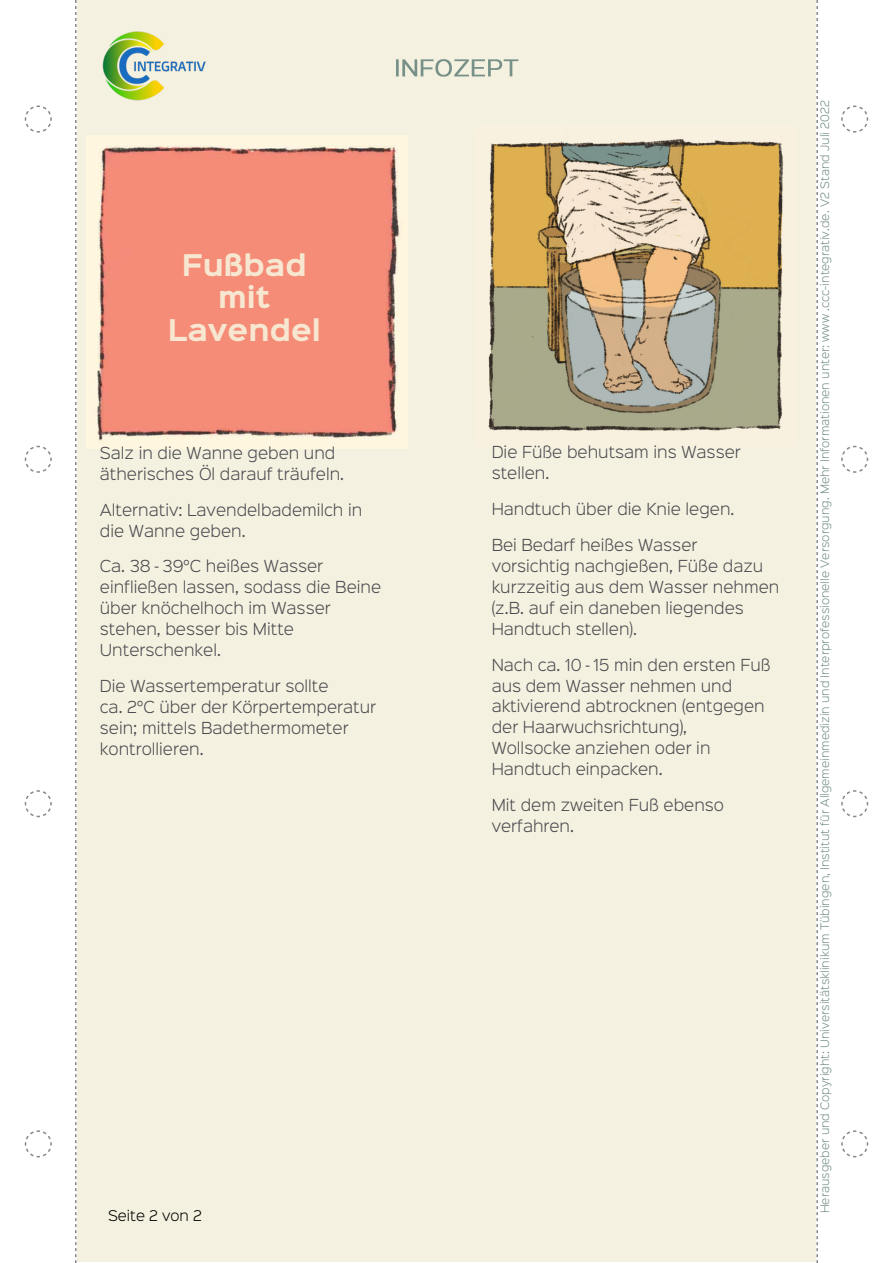
<style>
.page{position:relative;width:893px;height:1263px;background:#fff}
.page>*{position:absolute;margin:0;border:0;box-sizing:border-box;transform-origin:0 0}
.t1{font:700 27px/32.2px "Sinkin Sans 700";color:#f7e7d1;text-align:center}
.t2{font:15px/20.9px "Sinkin Sans 300 Light 3";color:#4a4a4f}
.t3{font:300 15px/20.9px "Sinkin Sans 300";color:#4a4a4f}
.t4{font:13.35px "Sinkin Sans 300 Light 3";color:#000}
.t5{font:10.65px "Sinkin Sans 300 Light 3";color:#779187}
.s1{font-family:"Sinkin Sans 300";font-weight:300}
.s2{font-family:"Sinkin Sans 300 Light 3";font-weight:400}
</style>
<div class="page">
<div style="left:0;top:0;width:893px;height:1262px;background:#f5f1e0"></div>
<img style="left:97px;top:145px;width:303px;height:296px">
<div style="left:0;top:0;width:77px;height:1263px;background:#fff"></div>
<svg style="left:24px;top:105px;width:28px;height:28px"></svg>
<svg style="left:24px;top:445px;width:28px;height:28px"></svg>
<svg style="left:24px;top:1130px;width:28px;height:28px"></svg>
<svg style="left:24px;top:790px;width:28px;height:28px"></svg>
<svg style="left:75px;top:0;width:2px;height:1263px"></svg>
<div style="left:816px;top:0;width:77px;height:1263px;background:#fff"></div>
<svg style="left:841px;top:105px;width:28px;height:28px"></svg>
<svg style="left:841px;top:445px;width:28px;height:28px"></svg>
<svg style="left:841px;top:1130px;width:28px;height:28px"></svg>
<svg style="left:841px;top:790px;width:28px;height:28px"></svg>
<svg style="left:816px;top:0;width:2px;height:1263px"></svg>
<img style="left:488px;top:139px;width:296px;height:292px">
<img style="left:102px;top:31px;width:104px;height:70px">
<img style="left:396px;top:59px;width:123px;height:18px">
<h1 class="t1" style="left:168px;top:251px;width:155px">Fußbad mit<br>Lavendel</h1>
<p class="t2" style="left:100px;top:441px;width:246px">Salz in <span class="s1">die</span> Wanne geben <span class="s1">und </span>ätherisches Öl darauf träufeln.</p>
<p class="t3" style="left:100px;top:498px;width:264px">Alternativ: Lavendelbademilch in die Wanne geben.</p>
<p class="t2" style="left:100px;top:555px;width:283px">Ca. 38 - 39°C heißes Wasser einfließen lassen, sodass die Beine über knöchelhoch im Wasser stehen, besser bis Mitte<br>Unterschenkel.</p>
<p class="t2" style="left:100px;top:675px;width:278px">Die Wassertemperatur sollte<br>ca. 2°C über der Körpertemperatur sein; mittels Badethermometer kontrollieren.</p>
<p class="t4" style="left:108px;top:1205px;width:95px">Seite 2 von 2</p>
<p class="t2" style="left:492px;top:441px;width:251px">Die Füße behutsam ins Wasser stellen.</p>
<p class="t2" style="left:492px;top:498px;width:244px">Handtuch über die Knie legen.</p>
<p class="t2" style="left:492px;top:534px;width:289px">Bei Bedarf heißes Wasser vorsichtig nachgießen, Füße dazu kurzzeitig aus dem Wasser nehmen (z.B. auf ein daneben liegendes<br>Handtuch stellen).</p>
<p class="t2" style="left:492px;top:653px;width:280px">Nach ca. 10 - 15 min den ersten Fuß aus dem Wasser nehmen und</p>
<p class="t3" style="left:492px;top:695px;width:275px">aktivierend <span class="s2">abtrocknen</span> (entgegen der Haarwuchsrichtung)<span class="s2">,</span></p>
<p class="t2" style="left:492px;top:737px;width:220px">Wollsocke anziehen oder in<br>Handtuch einpacken.</p>
<p class="t2" style="left:492px;top:794px;width:234px">Mit dem zweiten Fuß ebenso verfahren.</p>
<p class="t5" style="left:816px;top:1213px;width:1115px;rotate:-90deg">Herausgeber und Copyright: Universitätsklinikum Tübingen, Institut für Allgemeinmedizin und Interprofessionelle Versorgung. Mehr Informationen unter: www .ccc-integrativ.de. V2 Stand Juli 2022</p>
</div>
